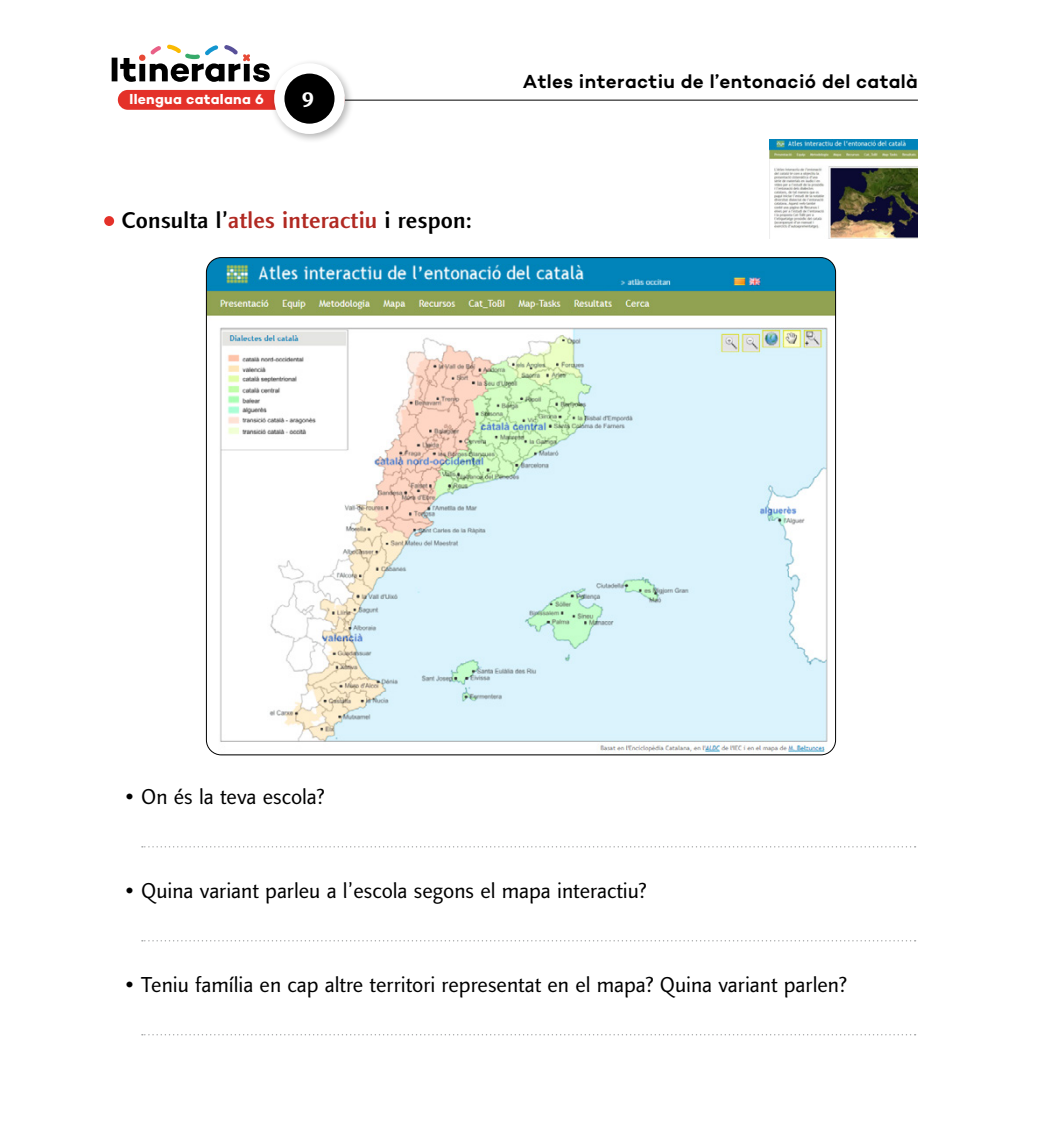
<style>
.page{position:relative;width:1042px;height:1146px;background:#fff}
.page>*{position:absolute;margin:0;border:0;box-sizing:border-box;transform-origin:0 0}
.t1{font:500 23.1px "Linotype Finnegan";letter-spacing:.01em;color:#000}
.t2{font:700 22.4px "Linotype Finnegan";color:#fff}
.t3{font:21.88px "Linotype Finnegan";color:#000}
.t4{font:600 19.25px "Campton";letter-spacing:.02em;color:#000}
.t5{font:700 14.17px "Campton";letter-spacing:.02em;color:#fff}
.s1{color:#b12922}
</style>
<div class="page">
<hr style="left:309px;top:100px;width:609px;height:1px;background:#000">
<svg style="left:112px;top:45px;width:157px;height:37px"></svg>
<div style="left:118px;top:90px;width:227px;height:20px;background:#e43129;border-radius:10px"></div>
<div style="left:269px;top:58px;width:86px;height:86px;background:#000;opacity:.3"></div>
<div style="left:274px;top:63px;width:71px;height:71px;background:#fff;border-radius:50%"></div>
<div style="left:284px;top:74px;width:50px;height:50px;background:#000;border-radius:50%"></div>
<div style="left:104px;top:216px;width:10px;height:10px;background:#e43129;border-radius:50%"></div>
<svg style="left:142px;top:846px;width:773px;height:1px"></svg>
<svg style="left:142px;top:940px;width:773px;height:1px"></svg>
<svg style="left:142px;top:1034px;width:773px;height:1px"></svg>
<img style="left:206px;top:257px;width:629px;height:498px">
<img style="left:769px;top:139px;width:149px;height:100px">
<p class="t5" style="left:129px;top:90px;width:136px">llengua catalana 6</p>
<p class="t2" style="left:302px;top:86px;width:14px">9</p>
<p class="t1" style="left:122px;top:206px;width:352px">Consulta l’<span class="s1">atles interactiu</span> i respon:</p>
<p class="t4" style="left:523px;top:69px;width:397px">Atles interactiu de l’entonació del català</p>
<p class="t3" style="left:124px;top:784px;width:202px">• On és la teva escola?</p>
<p class="t3" style="left:124px;top:878px;width:524px">• Quina variant parleu a l’escola segons el mapa interactiu?</p>
<p class="t3" style="left:124px;top:971px;width:724px">• Teniu família en cap altre territori representat en el mapa? Quina variant parlen?</p>
</div>
